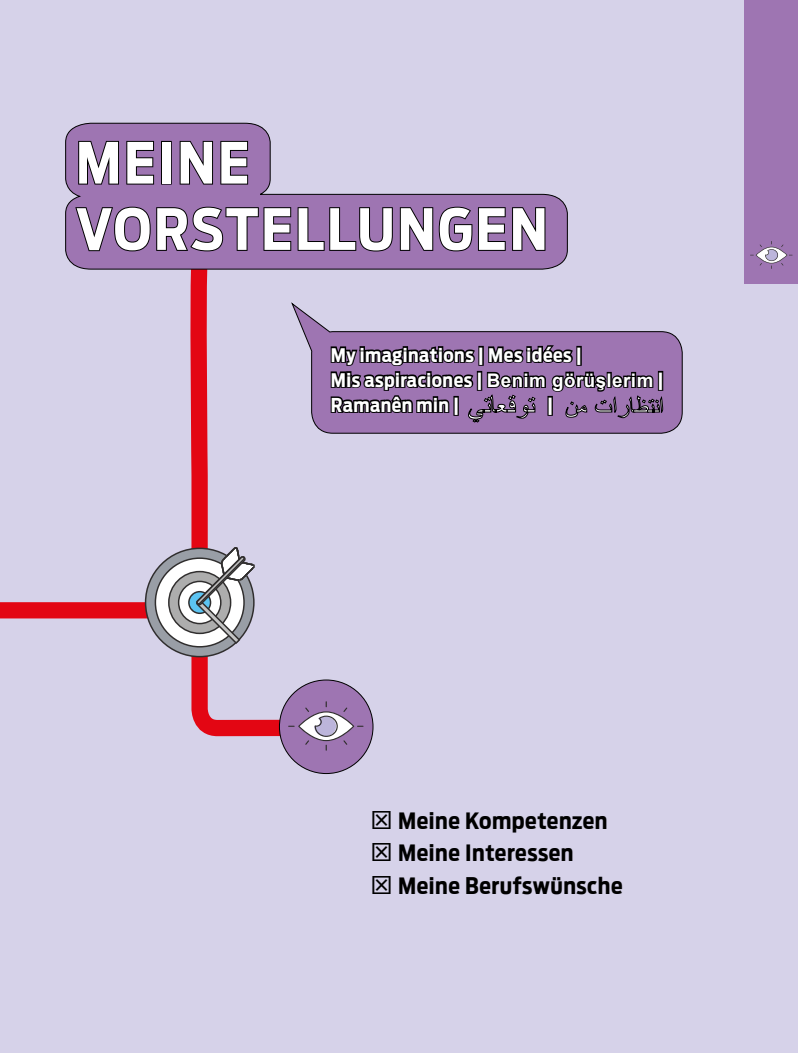
<style>
.page{position:relative;width:798px;height:1053px;background:#fff}
.page>*{position:absolute;margin:0;border:0;box-sizing:border-box;transform-origin:0 0}
.t1{font:700 56.25px/66.2px "Antenna Cond";letter-spacing:.05em;color:#fff}
.t2{font:700 22.5px/32.5px "Antenna Cond";letter-spacing:.025em;color:#000}
.t3{font:700 18.75px/25px "Antenna Cond";letter-spacing:.025em;color:#fff}
.s1{font-family:"Arial"}
</style>
<div class="page">
<div style="left:0;top:0;width:797px;height:1052px;background:#d6d2e9"></div>
<div style="left:744px;top:0;width:53px;height:283px;background:#9e75b2"></div>
<svg style="left:190px;top:270px;width:152px;height:474px"></svg>
<svg style="left:65px;top:122px;width:503px;height:148px"></svg>
<svg style="left:0;top:599px;width:216px;height:145px"></svg>
<svg style="left:77px;top:140px;width:78px;height:45px;background:#725480"></svg>
<div style="left:161px;top:141px;width:11px;height:43px;border:2px solid #000"></div>
<svg style="left:178px;top:140px;width:71px;height:45px;background:#745683"></svg>
<svg style="left:74px;top:205px;width:472px;height:48px;background:#7c5b8b"></svg>
<svg style="left:145px;top:547px;width:110px;height:110px"></svg>
<svg style="left:750px;top:241px;width:42px;height:28px"></svg>
<div style="left:279px;top:680px;width:94px;height:93px;background:#9e75b2;border-radius:50%"></div>
<svg style="left:288px;top:701px;width:75px;height:49px"></svg>
<svg style="left:290px;top:301px;width:393px;height:133px"></svg>
<svg style="left:329px;top:332px;width:334px;height:91px;background:#6d517a"></svg>
<h1 class="t1" style="left:76px;top:130px;width:473px">MEINE<br>VORSTELLUNGEN</h1>
<p class="t3" style="left:331px;top:342px;width:334px">My imaginations | Mes idées |<br>Mis aspiraciones | <span class="s1">Benim görüşlerim</span> |<br>Ramanên min |</p>
<p class="t3" style="left:547px;top:392px;width:8px">|</p>
<p class="t2" style="left:398px;top:804px;width:226px">Meine Kompetenzen<br>Meine Interessen<br>Meine Berufswünsche</p>
</div>
